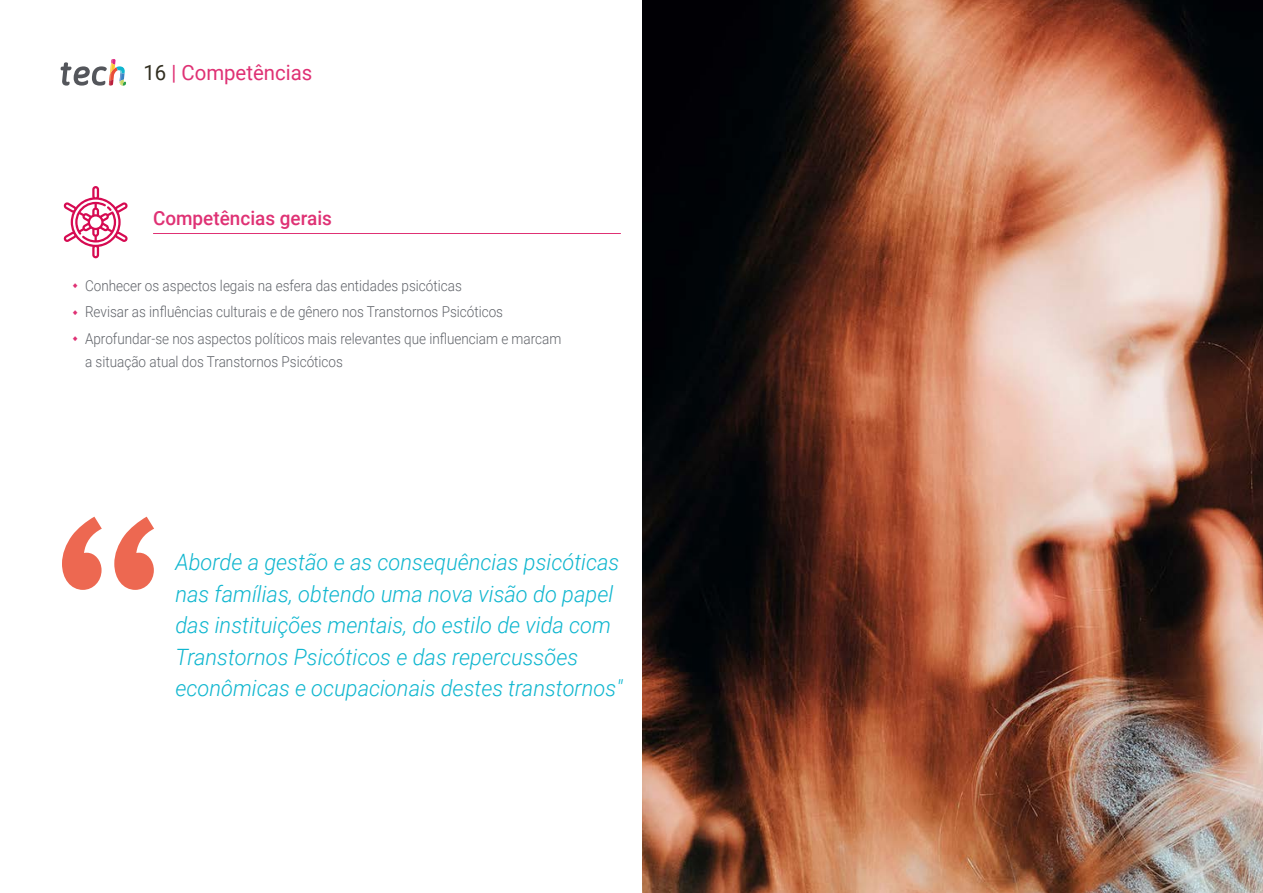
<style>
.page{position:relative;width:1263px;height:893px;background:#fff}
.page>*{position:absolute;margin:0;border:0;box-sizing:border-box;transform-origin:0 0}
.t1{font:italic 300 22.5px/31.5px "Roboto";color:#0fb6cf}
.t2{font:21px "Roboto";color:#df3174}
.t3{font:500 19.5px "Roboto";color:#df3174}
.t4{font:300 15px/26.7px "Roboto";color:#61646a;scale:.9 1}
.s1{color:#312e20}
</style>
<div class="page">
<hr style="left:153px;top:233px;width:468px;height:1px;background:#df3174">
<svg style="left:61px;top:59px;width:65px;height:27px"></svg>
<img style="left:642px;top:0;width:621px;height:893px">
<svg style="left:62px;top:517px;width:92px;height:73px"></svg>
<svg style="left:63px;top:186px;width:65px;height:72px"></svg>
<h2 class="t2" style="left:144px;top:57px;width:170px"><span class="s1">16</span> | Competências</h2>
<h3 class="t3" style="left:153px;top:205px;width:180px">Competências gerais</h3>
<p class="t4" style="left:85px;top:271px;width:531px">Conhecer os aspectos legais na esfera das entidades psicóticas<br>Revisar as influências culturais e de gênero nos Transtornos Psicóticos<br>Aprofundar-se nos aspectos políticos mais relevantes que influenciam e marcam</p>
<p class="t4" style="left:85px;top:347px;width:288px">a situação atual dos Transtornos Psicóticos</p>
<h1 class="t1" style="left:175px;top:546px;width:449px">Aborde a gestão e as consequências psicóticas nas famílias, obtendo uma nova visão do papel das instituições mentais, do estilo de vida com Transtornos Psicóticos e das repercussões econômicas e ocupacionais destes transtornos"</h1>
</div>
